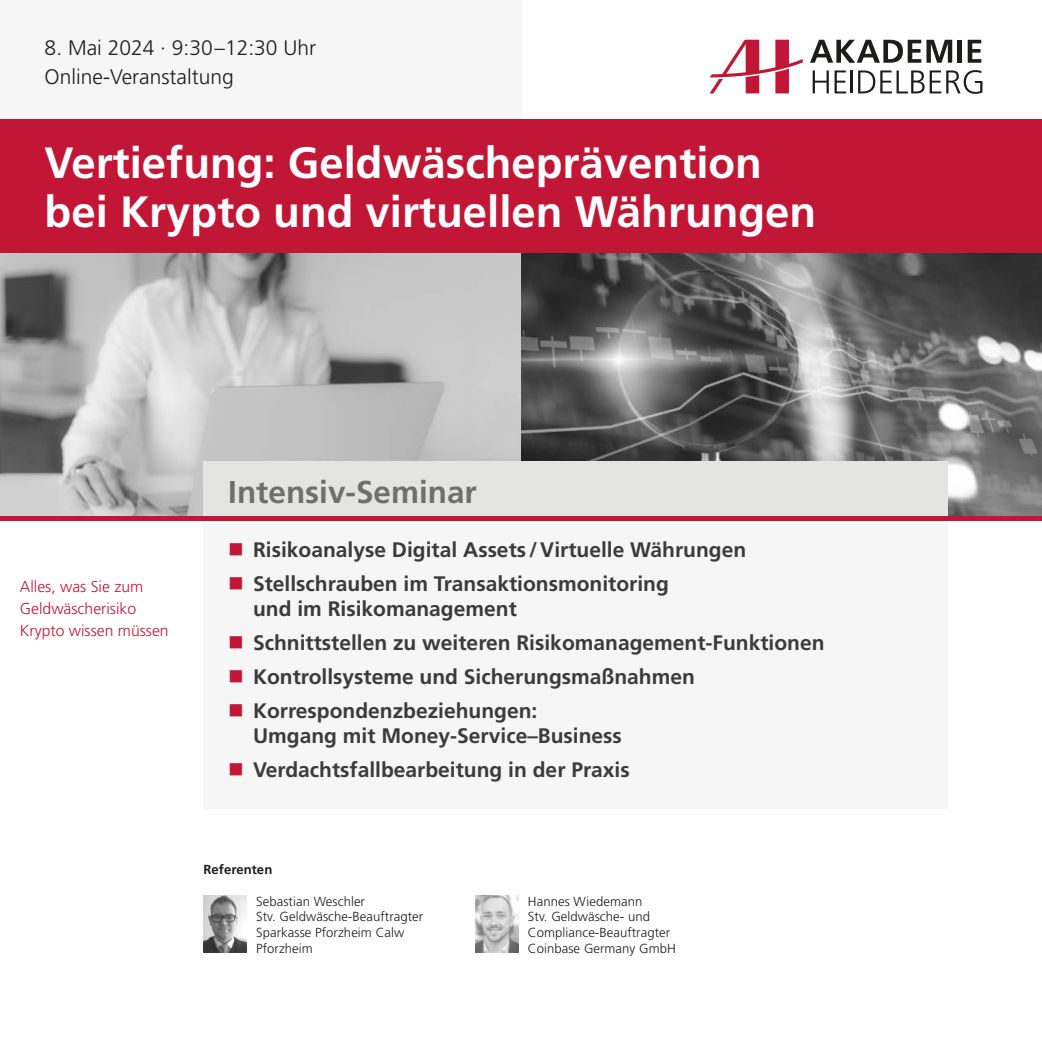
<style>
.page{position:relative;width:1042px;height:1042px;background:#fff}
.page>*{position:absolute;margin:0;border:0;box-sizing:border-box;transform-origin:0 0}
.t1{font:700 43.75px/48.1px "Frutiger LT Pro";color:#fff}
.t2{font:700 31.5px "Frutiger LT Pro";color:#6f6f6e}
.t3{font:700 21px/33.9px "Frutiger LT Pro";color:#3c3b3b}
.t4{font:300 21px/28.3px "Frutiger LT Pro";color:#1d1d1b}
.t5{font:300 15.75px/22.1px "Frutiger LT Pro";color:#c21636}
.t6{font:300 13.12px/15.8px "Frutiger LT Pro";letter-spacing:.005em;color:#1d1d1b}
.t7{font:700 13.12px "Frutiger LT Pro";letter-spacing:.005em;color:#1d1d1b}
</style>
<div class="page">
<img style="left:0;top:253px;width:521px;height:263px">
<svg style="left:521px;top:253px;width:521px;height:263px;background:#686868"></svg>
<div style="left:0;top:0;width:521px;height:119px;background:#f6f6f6"></div>
<div style="left:0;top:119px;width:1042px;height:134px;background:#c21636"></div>
<div style="left:203px;top:461px;width:744px;height:60px;background:#e4e4e3"></div>
<div style="left:203px;top:521px;width:744px;height:288px;background:#f6f6f6"></div>
<div style="left:0;top:516px;width:1042px;height:5px;background:#c21636"></div>
<svg style="left:810px;top:40px;width:142px;height:23px"></svg>
<div style="left:957px;top:40px;width:5px;height:23px;background:#1d1d1b"></div>
<svg style="left:967px;top:40px;width:14px;height:23px"></svg>
<svg style="left:812px;top:70px;width:34px;height:23px"></svg>
<hr style="left:851px;top:70px;width:2px;height:23px;background:#1d1d1b">
<svg style="left:710px;top:40px;width:93px;height:53px"></svg>
<svg style="left:858px;top:70px;width:124px;height:24px"></svg>
<img style="left:203px;top:896px;width:43px;height:57px">
<img style="left:475px;top:896px;width:43px;height:57px">
<p class="t4" style="left:45px;top:36px;width:273px">8. Mai 2024 · 9:30 –12:30 Uhr<br>Online-Veranstaltung</p>
<h1 class="t1" style="left:45px;top:143px;width:773px">Vertiefung: Geldwäscheprävention bei Krypto und virtuellen Währungen</h1>
<p class="t5" style="left:20px;top:577px;width:150px">Alles, was Sie zum<br>Geldwäscherisiko<br>Krypto wissen müssen</p>
<h2 class="t2" style="left:228px;top:479px;width:250px">Intensiv-Seminar</h2>
<p class="t3" style="left:253px;top:534px;width:495px">Risikoanalyse Digital Assets / Virtuelle Währungen<br>Stellschrauben im Transaktionsmonitoring</p>
<p class="t3" style="left:253px;top:593px;width:573px">und im Risikomanagement<br>Schnittstellen zu weiteren Risikomanagement-Funktionen Kontrollsysteme und Sicherungsmaßnahmen Korrespondenzbeziehungen:</p>
<p class="t3" style="left:253px;top:720px;width:378px">Umgang mit Money-Service–Business<br>Verdachtsfallbearbeitung in der Praxis</p>
<p class="t7" style="left:203px;top:863px;width:70px">Referenten</p>
<p class="t6" style="left:256px;top:894px;width:169px">Sebastian Weschler<br>Stv. Geldwäsche-Beauftragter<br>Sparkasse Pforzheim Calw<br>Pforzheim</p>
<p class="t6" style="left:528px;top:894px;width:149px">Hannes Wiedemann<br>Stv. Geldwäsche- und<br>Compliance-Beauftragter<br>Coinbase Germany GmbH</p>
</div>
